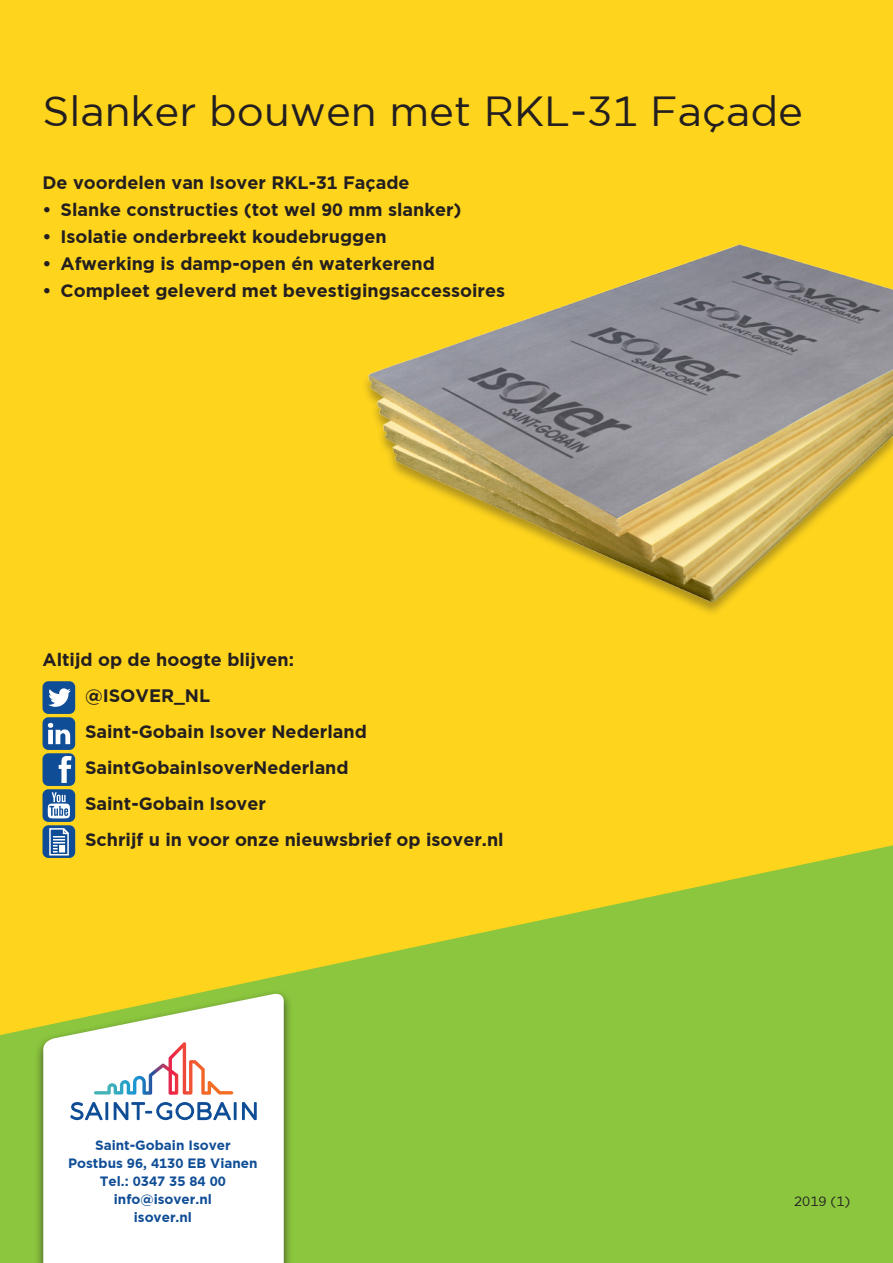
<style>
.page{position:relative;width:893px;height:1263px;background:#fff}
.page>*{position:absolute;margin:0;border:0;box-sizing:border-box;transform-origin:0 0}
.lopend_vet{font:42px "Gotham Book Eigen";color:#231f20}
.lopend_vet-2{font:700 18px "Gotham Bold Eigen";color:#231f20}
.Tussenkop{font:700 18px "Gotham Bold Eigen";color:#231f20}
.Tussenkop_6{font:700 13.5px "Gotham Bold Eigen";color:#0f4d96}
.Normaal{font:13.5px "Gotham Book Eigen";color:#231f20}
</style>
<div class="page">
<div style="left:0;top:0;width:893px;height:1250px;background:#fed41d"></div>
<svg style="left:0;top:845px;width:893px;height:418px;fill:#8bc63e"></svg>
<div style="left:43px;top:681px;width:32px;height:33px;background:#0f4d96;border-radius:6px"></div>
<div style="left:43px;top:717px;width:32px;height:33px;background:#0f4d96;border-radius:6px"></div>
<div style="left:43px;top:753px;width:32px;height:33px;background:#0f4d96;border-radius:6px"></div>
<svg style="left:48px;top:723px;width:22px;height:21px"></svg>
<div style="left:43px;top:825px;width:32px;height:33px;background:#0f4d96;border-radius:6px"></div>
<svg style="left:49px;top:828px;width:20px;height:28px"></svg>
<div style="left:59px;top:845px;width:6px;height:7px;background:#fff;border:2px solid #fff"></div>
<svg style="left:59px;top:756px;width:13px;height:27px"></svg>
<div style="left:43px;top:789px;width:32px;height:33px;background:#0f4d96;border-radius:6px"></div>
<svg style="left:48px;top:688px;width:23px;height:19px"></svg>
<svg style="left:48px;top:792px;width:22px;height:26px"></svg>
<div style="left:34px;top:989px;width:259px;height:274px;background:#231f20;opacity:.75"></div>
<svg style="left:43px;top:994px;width:241px;height:269px;background:#f8f9e9"></svg>
<svg style="left:70px;top:1102px;width:33px;height:18px"></svg>
<hr style="left:105px;top:1102px;width:3px;height:18px;background:#0f4d96">
<svg style="left:114px;top:1102px;width:117px;height:18px;background:#a4bbd7"></svg>
<hr style="left:234px;top:1102px;width:3px;height:18px;background:#0f4d96">
<svg style="left:242px;top:1102px;width:15px;height:18px"></svg>
<svg style="left:94px;top:1042px;width:139px;height:53px;background:#eee1e2"></svg>
<img style="left:368px;top:244px;width:525px;height:357px">
<p class="lopend_vet" style="left:43px;top:84px;width:762px">Slanker bouwen met RKL-31 Façade</p>
<p class="lopend_vet-2" style="left:43px;top:171px;width:369px">De voordelen van Isover RKL-31 Façade</p>
<p class="lopend_vet-2" style="left:43px;top:198px;width:421px">• Slanke constructies (tot wel 90 mm slanker)</p>
<p class="lopend_vet-2" style="left:43px;top:225px;width:346px">• Isolatie onderbreekt koudebruggen</p>
<p class="lopend_vet-2" style="left:43px;top:252px;width:394px">• Afwerking is damp-open én waterkerend</p>
<p class="lopend_vet-2" style="left:43px;top:279px;width:464px">• Compleet geleverd met bevestigingsaccessoires</p>
<p class="Tussenkop" style="left:43px;top:648px;width:253px">Altijd op de hoogte blijven:</p>
<p class="Tussenkop" style="left:85px;top:684px;width:127px">@ISOVER_NL</p>
<p class="Tussenkop" style="left:85px;top:720px;width:283px">Saint-Gobain Isover Nederland</p>
<p class="Tussenkop" style="left:85px;top:756px;width:265px">SaintGobainIsoverNederland</p>
<p class="Tussenkop" style="left:85px;top:792px;width:182px">Saint-Gobain Isover</p>
<p class="Tussenkop" style="left:85px;top:828px;width:420px">Schrijf u in voor onze nieuwsbrief op isover.nl</p>
<p class="Tussenkop_6" style="left:95px;top:1136px;width:137px">Saint-Gobain Isover</p>
<p class="Tussenkop_6" style="left:68px;top:1154px;width:191px">Postbus 96, 4130 EB Vianen</p>
<p class="Tussenkop_6" style="left:100px;top:1172px;width:128px">Tel.: 0347 35 84 00</p>
<p class="Tussenkop_6" style="left:114px;top:1190px;width:100px">info@isover.nl</p>
<p class="Tussenkop_6" style="left:134px;top:1208px;width:60px">isover.nl</p>
<p class="Normaal" style="left:794px;top:1193px;width:58px">2019 (1)</p>
</div>
